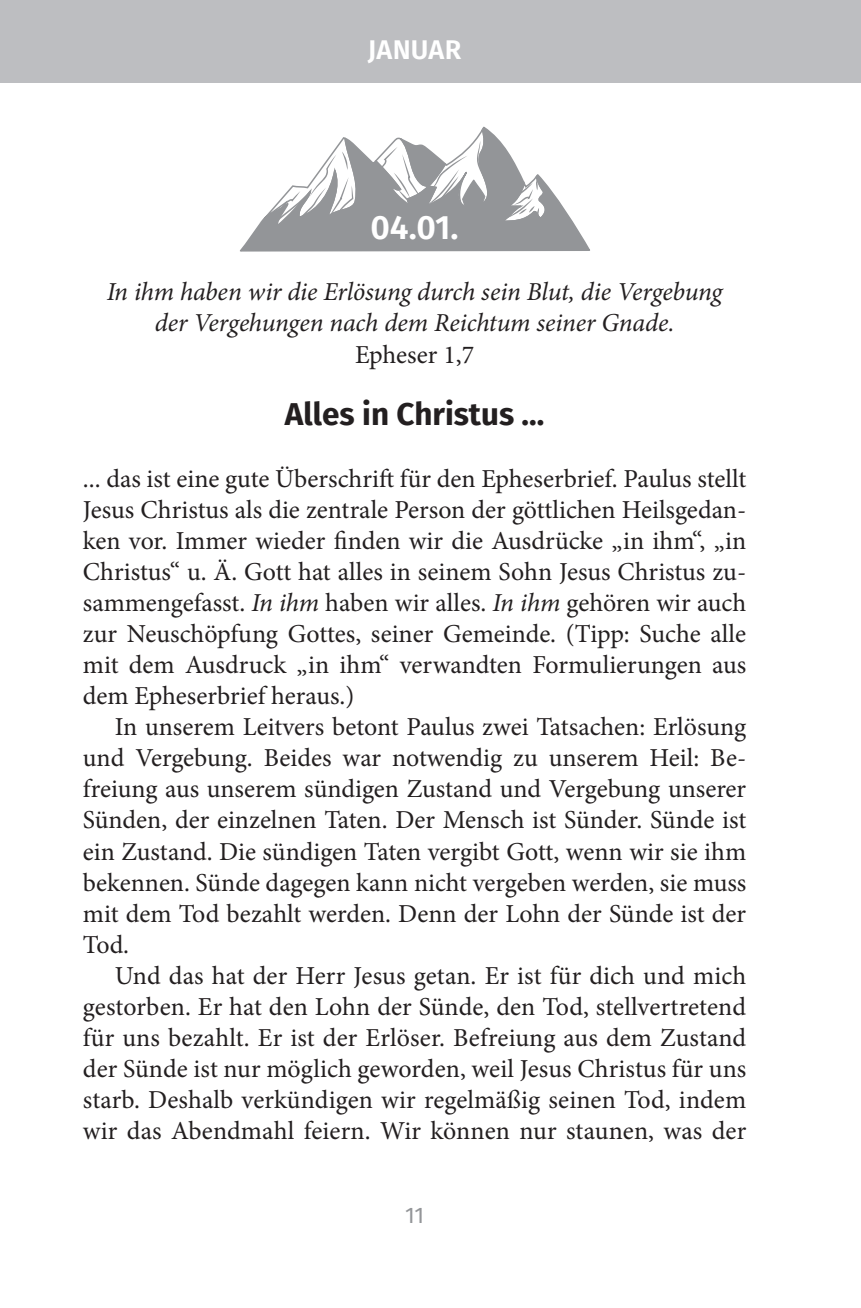
<style>
.page{position:relative;width:861px;height:1308px;background:#fff}
.page>*{position:absolute;margin:0;border:0;box-sizing:border-box;transform-origin:0 0}
.t1{font:600 33.75px "Fira Sans";color:#fff}
.t2{font:700 31.5px "Fira Sans";color:#231f20}
.t3{font:600 27px "Fira Sans";letter-spacing:.01em;color:#fff}
.t4{font:25.88px/31.1px "Minion Pro";color:#231f20;text-align:justify}
.t5{font:italic 25.88px/31.1px "Minion Pro";letter-spacing:-.01em;color:#231f20;text-align:center}
.t6{font:22.5px "Fira Sans";color:#939598}
.s1{font-style:italic}
</style>
<div class="page">
<div style="left:1px;top:0;width:860px;height:83px;background:#bdbec1"></div>
<svg style="left:240px;top:248px;width:350px;height:4px"></svg>
<svg style="left:241px;top:126px;width:348px;height:125px"></svg>
<p class="t3" style="left:368px;top:27px;width:95px">JANUAR</p>
<h1 class="t1" style="left:370px;top:200px;width:90px">04.01.</h1>
<p class="t5" style="left:107px;top:276px;width:617px">In ihm haben wir die Erlösung durch sein Blut, die Vergebung der Vergehungen nach dem Reichtum seiner Gnade.</p>
<p class="t4" style="left:355px;top:339px;width:121px">Epheser 1,7</p>
<p class="t2" style="left:285px;top:387px;width:261px">Alles in Christus ...</p>
<p class="t4" style="left:83px;top:463px;width:665px">... das ist eine gute Überschrift für den Epheserbrief. Paulus stellt Jesus Christus als die zentrale Person der göttlichen Heilsgedan&shy;ken vor. Immer wieder finden wir die Ausdrücke „in ihm“, „in Christus“ u. Ä. Gott hat alles in seinem Sohn Jesus Christus zu&shy;sammengefasst. <span class="s1">In ihm</span> haben wir alles. <span class="s1">In ihm</span> gehören wir auch zur Neuschöpfung Gottes, seiner Gemeinde. (Tipp: Suche alle mit dem Ausdruck „in ihm“ verwandten Formulierungen aus dem Epheserbrief heraus.)</p>
<p class="t4" style="left:83px;top:711px;width:665px;text-indent:32px">In unserem Leitvers betont Paulus zwei Tatsachen: Erlösung und Vergebung. Beides war notwendig zu unserem Heil: Be&shy;freiung aus unserem sündigen Zustand und Vergebung unserer Sünden, der einzelnen Taten. Der Mensch ist Sünder. Sünde ist ein Zustand. Die sündigen Taten vergibt Gott, wenn wir sie ihm bekennen. Sünde dagegen kann nicht vergeben werden, sie muss mit dem Tod bezahlt werden. Denn der Lohn der Sünde ist der Tod.</p>
<p class="t4" style="left:83px;top:960px;width:665px;text-indent:32px">Und das hat der Herr Jesus getan. Er ist für dich und mich gestorben. Er hat den Lohn der Sünde, den Tod, stellvertretend für uns bezahlt. Er ist der Erlöser. Befreiung aus dem Zustand der Sünde ist nur möglich geworden, weil Jesus Christus für uns starb. Deshalb verkündigen wir regelmäßig seinen Tod, indem wir das Abendmahl feiern. Wir können nur staunen, was der</p>
<p class="t6" style="left:405px;top:1197px;width:21px">11</p>
</div>
